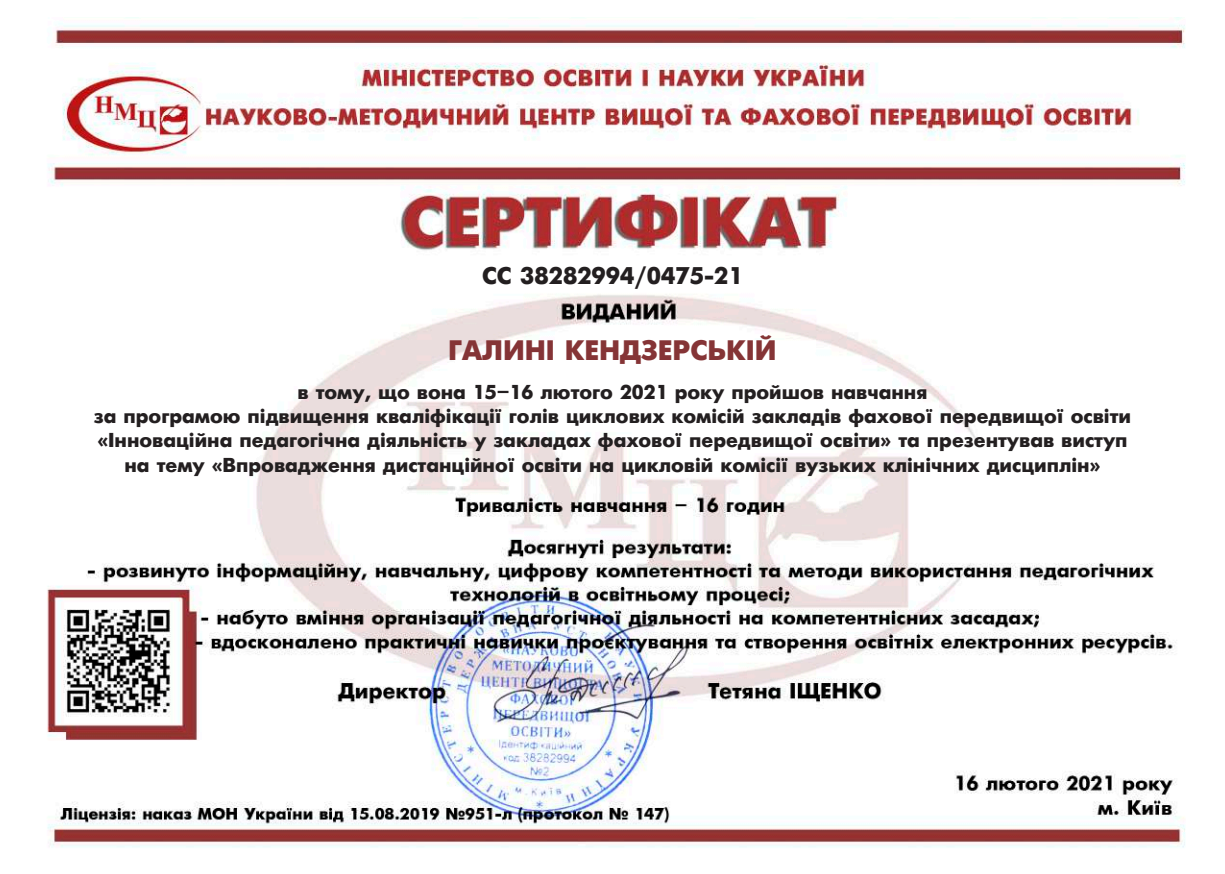
<style>
.page{position:relative;width:1225px;height:874px;background:#fff}
.page>*{position:absolute;margin:0;border:0;box-sizing:border-box;transform-origin:0 0}
.t1{font:28px "Ukrainian Futuris Extra";color:#853436}
.t2{font:24px "Ukrainian Futuris Extra";color:#231f20}
.t3{font:20px/24px "Ukrainian Futuris Extra";color:#231f20;text-align:center}
</style>
<div class="page">
<img style="left:47px;top:17px;width:1138px;height:831px">
<p class="t2" style="left:482px;top:262px;width:262px">СС 38282994/0475-21</p>
<h1 class="t1" style="left:448px;top:334px;width:330px">ГАЛИНІ КЕНДЗЕРСЬКІЙ</h1>
<p class="t3" style="left:94px;top:380px;width:1038px">в тому, що вона 15–16 лютого 2021 року пройшов навчання<br>за програмою підвищення кваліфікації голів циклових комісій закладів фахової передвищої освіти «Інноваційна педагогічна діяльність у закладах фахової передвищої освіти» та презентував виступ на тему «Впровадження дистанційної освіти на цикловій комісії вузьких клінічних дисциплін»</p>
</div>
